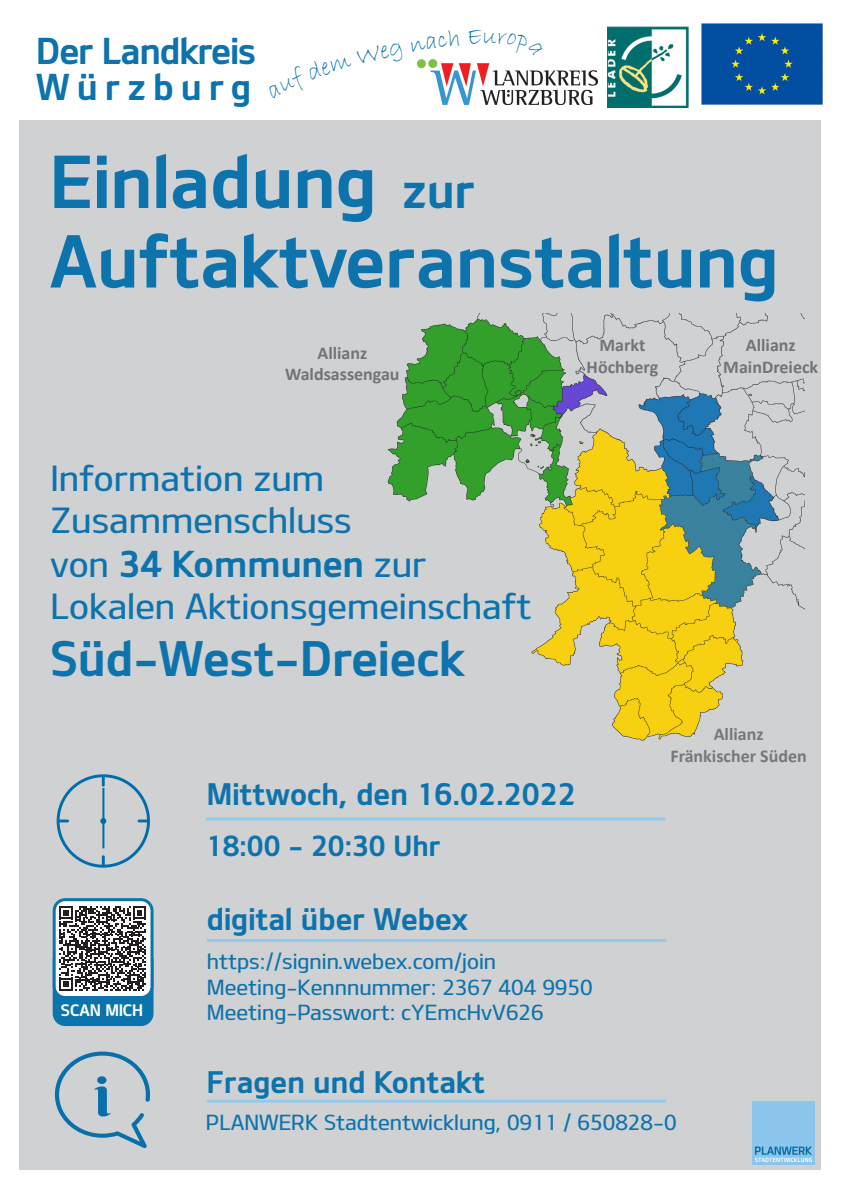
<style>
.page{position:relative;width:842px;height:1191px;background:#fff}
.page>*{position:absolute;margin:0;border:0;box-sizing:border-box;transform-origin:0 0}
.t1{font:72px "Design KOTFB";color:#0d73ac}
.t2{font:48px "Design KOTFB";color:#0d73ac}
.t3{font:36px/36px "Design KOTFB";letter-spacing:-.025em;color:#0d73ac}
.t4{font:36px "Design KOTFB";color:#0d73ac}
.t5{font:35px "Design KOTFM";color:#0d73ac}
.t6{font:30px "Design KOTFB";color:#0d73ac}
.t7{font:28px "Design KOTFB";color:#0d73ac}
.t8{font:25px "Bradley Hand ITC";color:#0c74ad}
.t9{font:21px "Design KOTFM";color:#0d73ac}
.t10{font:700 18px "Calibri";color:#727476}
.t11{font:700 18px "Calibri";color:#76787b}
.t12{font:16px "Design KOTFB";color:#fff}
.s1{font-family:"Design KOTFM";font-size:35px}
</style>
<div class="page">
<div style="left:20px;top:121px;width:801px;height:1048px;background:#d0d1d3"></div>
<img style="left:753px;top:1102px;width:62px;height:62px">
<img style="left:609px;top:29px;width:78px;height:77px">
<div style="left:607px;top:27px;width:82px;height:81px;border:1px solid #0a716e"></div>
<img style="left:701px;top:23px;width:122px;height:82px">
<img style="left:387px;top:313px;width:418px;height:428px">
<svg style="left:57px;top:774px;width:93px;height:93px"></svg>
<hr style="left:102px;top:788px;width:2px;height:33px;background:#006daa">
<hr style="left:102px;top:821px;width:2px;height:27px;background:#006daa">
<hr style="left:206px;top:817px;width:459px;height:3px;background:#92caee">
<svg style="left:55px;top:1051px;width:95px;height:97px"></svg>
<div style="left:54px;top:949px;width:98px;height:75px;background:#0c74ad;border-radius:11px"></div>
<div style="left:53px;top:947px;width:101px;height:79px;border:3px solid #0c74ad;border-radius:11px"></div>
<div style="left:54px;top:899px;width:98px;height:98px;background:#fff;border-radius:11px"></div>
<div style="left:53px;top:898px;width:101px;height:101px;border:3px solid #0c74ad;border-radius:11px"></div>
<svg style="left:59px;top:906px;width:87px;height:84px"></svg>
<hr style="left:207px;top:939px;width:459px;height:3px;background:#92caee">
<hr style="left:207px;top:1099px;width:459px;height:3px;background:#92caee">
<img style="left:417px;top:60px;width:180px;height:45px">
<p class="t3" style="left:36px;top:31px;width:222px">Der Landkreis<br>Würzburg</p>
<p class="t1" style="left:50px;top:136px;width:328px">Einladung</p>
<p class="t8" style="left:482px;top:20px;width:16px">u</p>
<p class="t2" style="left:402px;top:160px;width:75px">zur</p>
<p class="t1" style="left:50px;top:216px;width:730px">Auftaktveranstaltung</p>
<p class="t10" style="left:317px;top:340px;width:51px">Allianz</p>
<p class="t10" style="left:285px;top:362px;width:116px">Waldsassengau</p>
<p class="t10" style="left:600px;top:332px;width:47px">Markt</p>
<p class="t10" style="left:587px;top:354px;width:73px">Höchberg</p>
<p class="t10" style="left:746px;top:332px;width:51px">Allianz</p>
<p class="t10" style="left:723px;top:354px;width:96px">MainDreieck</p>
<p class="t5" style="left:50px;top:456px;width:275px">Information zum</p>
<p class="t5" style="left:50px;top:498px;width:303px">Zusammenschluss</p>
<p class="t4" style="left:50px;top:540px;width:378px"><span class="s1">von</span> 34 Kommunen <span class="s1">zur</span></p>
<p class="t5" style="left:50px;top:583px;width:482px">Lokalen Aktionsgemeinschaft</p>
<p class="t2" style="left:50px;top:628px;width:416px">Süd-West-Dreieck</p>
<p class="t12" style="left:61px;top:1000px;width:84px">SCAN MICH</p>
<p class="t6" style="left:207px;top:774px;width:371px">Mittwoch, den 16.02.2022</p>
<p class="t7" style="left:206px;top:827px;width:236px">18:00 - 20:30 Uhr</p>
<p class="t6" style="left:207px;top:900px;width:262px">digital über Webex</p>
<p class="t9" style="left:207px;top:948px;width:291px">https://signin.webex.com/join</p>
<p class="t9" style="left:207px;top:973px;width:387px">Meeting-Kennnummer: 2367 404 9950</p>
<p class="t9" style="left:207px;top:998px;width:338px">Meeting-Passwort: cYEmcHvV626</p>
<p class="t11" style="left:714px;top:721px;width:51px">Allianz</p>
<p class="t11" style="left:670px;top:743px;width:138px">Fränkischer Süden</p>
<p class="t6" style="left:207px;top:1062px;width:280px">Fragen und Kontakt</p>
<p class="t9" style="left:206px;top:1109px;width:472px">PLANWERK Stadtentwicklung, 0911 / 650828-0</p>
</div>
